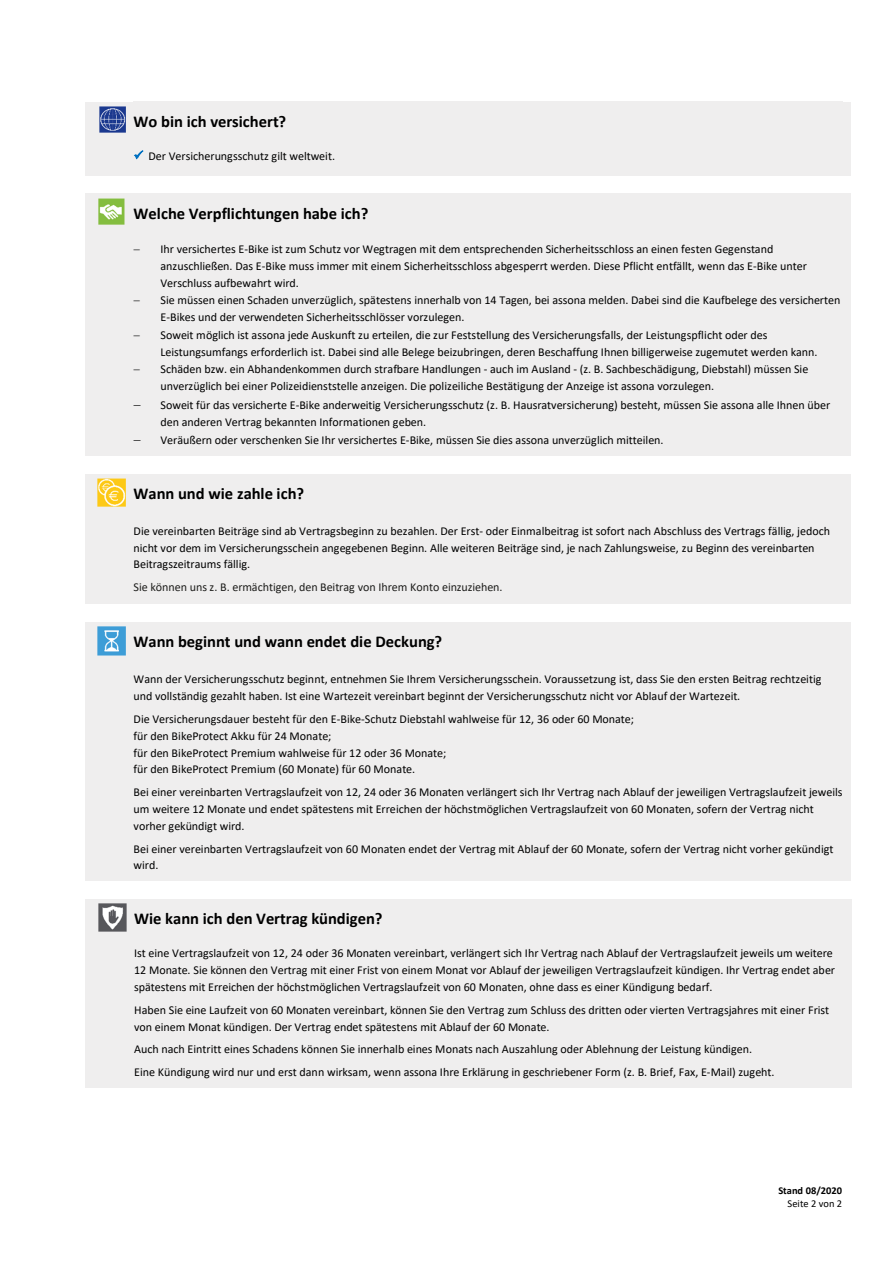
<style>
.page{position:relative;width:893px;height:1263px;background:#fff}
.page>*{position:absolute;margin:0;border:0;box-sizing:border-box;transform-origin:0 0}
.t1{font:700 16.5px "Calibri";letter-spacing:-.005em;color:#000}
.t2{font:12px/17.1px "Calibri";letter-spacing:-.005em;color:#000}
.t3{font:12px "Calibri";letter-spacing:-.005em;color:#1d1d1b}
.t4{font:700 10.5px "Calibri";color:#000}
.t5{font:10.5px "Calibri";color:#000}
.s1{color:#0070c0}
</style>
<div class="page">
<div style="left:85px;top:194px;width:40px;height:262px;background:#efeeee"></div>
<div style="left:125px;top:194px;width:725px;height:41px;background:#efeeee"></div>
<div style="left:125px;top:235px;width:725px;height:221px;background:#efeeee"></div>
<div style="left:85px;top:474px;width:40px;height:130px;background:#efeeee"></div>
<div style="left:125px;top:474px;width:725px;height:43px;background:#efeeee"></div>
<div style="left:125px;top:518px;width:725px;height:86px;background:#efeeee"></div>
<div style="left:134px;top:517px;width:708px;height:23px;background:#efeeee"></div>
<div style="left:85px;top:622px;width:40px;height:259px;background:#efeeee"></div>
<div style="left:125px;top:622px;width:725px;height:44px;background:#efeeee"></div>
<div style="left:125px;top:666px;width:725px;height:215px;background:#efeeee"></div>
<div style="left:85px;top:900px;width:41px;height:188px;background:#efeeee"></div>
<div style="left:126px;top:900px;width:725px;height:40px;background:#efeeee"></div>
<div style="left:126px;top:940px;width:725px;height:148px;background:#efeeee"></div>
<div style="left:85px;top:102px;width:40px;height:73px;background:#efeeee"></div>
<div style="left:125px;top:102px;width:725px;height:40px;background:#efeeee"></div>
<div style="left:125px;top:142px;width:725px;height:33px;background:#efeeee"></div>
<img style="left:98px;top:198px;width:27px;height:27px">
<img style="left:98px;top:478px;width:28px;height:29px">
<img style="left:98px;top:627px;width:28px;height:28px">
<img style="left:99px;top:904px;width:27px;height:28px">
<img style="left:100px;top:106px;width:26px;height:26px">
<h1 class="t1" style="left:134px;top:113px;width:154px">Wo bin ich versichert?</h1>
<p class="t2" style="left:134px;top:148px;width:203px"><span class="s1">✓</span> Der Versicherungsschutz gilt weltweit.</p>
<h1 class="t1" style="left:134px;top:205px;width:236px">Welche Verpflichtungen habe ich?</h1>
<p class="t2" style="left:160px;top:241px;width:681px">Ihr versichertes E-Bike ist zum Schutz vor Wegtragen mit dem entsprechenden Sicherheitsschloss an einen festen Gegenstand anzuschließen. Das E-Bike muss immer mit einem Sicherheitsschloss abgesperrt werden. Diese Pflicht entfällt, wenn das E-Bike unter Verschluss aufbewahrt wird.<br>Sie müssen einen Schaden unverzüglich, spätestens innerhalb von 14 Tagen, bei assona melden. Dabei sind die Kaufbelege des versicherten E-Bikes und der verwendeten Sicherheitsschlösser vorzulegen.<br>Soweit möglich ist assona jede Auskunft zu erteilen, die zur Feststellung des Versicherungsfalls, der Leistungspflicht oder des Leistungsumfangs erforderlich ist. Dabei sind alle Belege beizubringen, deren Beschaffung Ihnen billigerweise zugemutet werden kann.<br>Schäden bzw. ein Abhandenkommen durch strafbare Handlungen - auch im Ausland - (z. B. Sachbeschädigung, Diebstahl) müssen Sie unverzüglich bei einer Polizeidienststelle anzeigen. Die polizeiliche Bestätigung der Anzeige ist assona vorzulegen.</p>
<p class="t2" style="left:160px;top:397px;width:671px">Soweit für das versicherte E-Bike anderweitig Versicherungsschutz (z. B. Hausratversicherung) besteht, müssen Sie assona alle Ihnen über den anderen Vertrag bekannten Informationen geben.</p>
<p class="t2" style="left:160px;top:432px;width:504px">Veräußern oder verschenken Sie Ihr versichertes E-Bike, müssen Sie dies assona unverzüglich mitteilen.</p>
<h1 class="t1" style="left:134px;top:486px;width:172px">Wann und wie zahle ich?</h1>
<p class="t2" style="left:134px;top:523px;width:698px">Die vereinbarten Beiträge sind ab Vertragsbeginn zu bezahlen. Der Erst- oder Einmalbeitrag ist sofort nach Abschluss des Vertrags fällig, jedoch nicht vor dem im Versicherungsschein angegebenen Beginn. Alle weiteren Beiträge sind, je nach Zahlungsweise, zu Beginn des vereinbarten<br>Beitragszeitraums fällig.</p>
<p class="t3" style="left:134px;top:582px;width:370px">Sie können uns z. B. ermächtigen, den Beitrag von Ihrem Konto einzuziehen.</p>
<h1 class="t1" style="left:134px;top:634px;width:310px">Wann beginnt und wann endet die Deckung?</h1>
<p class="t2" style="left:134px;top:671px;width:689px">Wann der Versicherungsschutz beginnt, entnehmen Sie Ihrem Versicherungsschein. Voraussetzung ist, dass Sie den ersten Beitrag rechtzeitig und vollständig gezahlt haben. Ist eine Wartezeit vereinbart beginnt der Versicherungsschutz nicht vor Ablauf der Wartezeit.</p>
<p class="t2" style="left:134px;top:711px;width:502px">Die Versicherungsdauer besteht für den E-Bike-Schutz Diebstahl wahlweise für 12, 36 oder 60 Monate; für den BikeProtect Akku für 24 Monate;<br>für den BikeProtect Premium wahlweise für 12 oder 36 Monate;<br>für den BikeProtect Premium (60 Monate) für 60 Monate.</p>
<p class="t2" style="left:134px;top:784px;width:710px">Bei einer vereinbarten Vertragslaufzeit von 12, 24 oder 36 Monaten verlängert sich Ihr Vertrag nach Ablauf der jeweiligen Vertragslaufzeit jeweils um weitere 12 Monate und endet spätestens mit Erreichen der höchstmöglichen Vertragslaufzeit von 60 Monaten, sofern der Vertrag nicht vorher gekündigt wird.</p>
<p class="t2" style="left:134px;top:841px;width:701px;line-height:16.5px">Bei einer vereinbarten Vertragslaufzeit von 60 Monaten endet der Vertrag mit Ablauf der 60 Monate, sofern der Vertrag nicht vorher gekündigt wird.</p>
<h1 class="t1" style="left:134px;top:911px;width:250px">Wie kann ich den Vertrag kündigen?</h1>
<p class="t2" style="left:134px;top:945px;width:702px">Ist eine Vertragslaufzeit von 12, 24 oder 36 Monaten vereinbart, verlängert sich Ihr Vertrag nach Ablauf der Vertragslaufzeit jeweils um weitere<br>12 Monate. Sie können den Vertrag mit einer Frist von einem Monat vor Ablauf der jeweiligen Vertragslaufzeit kündigen. Ihr Vertrag endet aber spätestens mit Erreichen der höchstmöglichen Vertragslaufzeit von 60 Monaten, ohne dass es einer Kündigung bedarf.</p>
<p class="t2" style="left:134px;top:1002px;width:696px">Haben Sie eine Laufzeit von 60 Monaten vereinbart, können Sie den Vertrag zum Schluss des dritten oder vierten Vertragsjahres mit einer Frist von einem Monat kündigen. Der Vertrag endet spätestens mit Ablauf der 60 Monate.</p>
<p class="t2" style="left:134px;top:1038px;width:642px;line-height:22.8px">Auch nach Eintritt eines Schadens können Sie innerhalb eines Monats nach Auszahlung oder Ablehnung der Leistung kündigen.<br>Eine Kündigung wird nur und erst dann wirksam, wenn assona Ihre Erklärung in geschriebener Form (z. B. Brief, Fax, E-Mail) zugeht.</p>
<p class="t4" style="left:778px;top:1185px;width:65px">Stand 08/2020</p>
<p class="t5" style="left:787px;top:1198px;width:56px">Seite 2 von 2</p>
</div>
